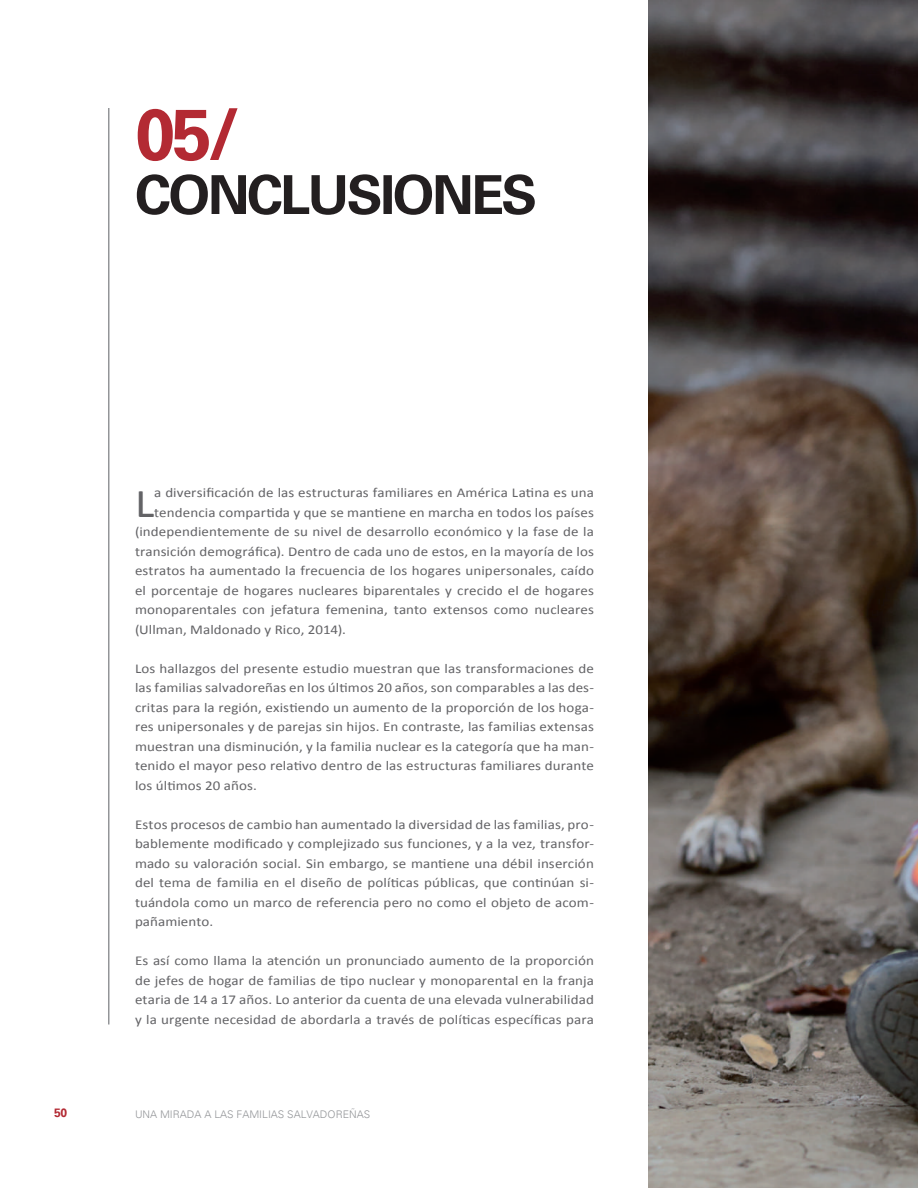
<style>
.page{position:relative;width:918px;height:1188px;background:#fff}
.page>*{position:absolute;margin:0;border:0;box-sizing:border-box;transform-origin:0 0}
.t1{font:700 72px "Univers";color:#b32a33}
.t2{font:700 54px "Univers";letter-spacing:-.05em;color:#231f20}
.t3{font:41.1px "Calibri";color:#636366;scale:1.11 1}
.t4{font:13.5px/19.5px "Calibri";letter-spacing:.005em;color:#636366;text-align:justify;scale:1.11 1}
.t5{font:700 12px "Univers";color:#b32a33}
.t6{font:300 10.5px "Univers";color:#939598}
</style>
<div class="page">
<img style="left:648px;top:0;width:270px;height:1188px">
<hr style="left:108px;top:108px;width:2px;height:916px;background:#939598">
<h1 class="t1" style="left:135px;top:92px;width:106px">05/</h1>
<h2 class="t2" style="left:135px;top:163px;width:404px">CONCLUSIONES</h2>
<h3 class="t3" style="left:135px;top:477px;width:19px">L</h3>
<p class="t4" style="left:154px;top:483px;width:398px">a diversificación de las estructuras familiares en América Latina es una</p>
<p class="t4" style="left:154px;top:503px;width:398px">tendencia compartida y que se mantiene en marcha en todos los países</p>
<p class="t4" style="left:135px;top:522px;width:415px">(independientemente de su nivel de desarrollo económico y la fase de la</p>
<p class="t4" style="left:135px;top:542px;width:415px">transición demográfica). Dentro de cada uno de estos, en la mayoría de los</p>
<p class="t4" style="left:135px;top:561px;width:415px">estratos ha aumentado la frecuencia de los hogares unipersonales, caído</p>
<p class="t4" style="left:135px;top:581px;width:415px">el porcentaje de hogares nucleares biparentales y crecido el de hogares</p>
<p class="t4" style="left:135px;top:600px;width:415px">monoparentales con jefatura femenina, tanto extensos como nucleares</p>
<p class="t4" style="left:135px;top:620px;width:191px">(Ullman, Maldonado y Rico, 2014).</p>
<p class="t4" style="left:135px;top:659px;width:415px">Los hallazgos del presente estudio muestran que las transformaciones de las familias salvadoreñas en los últimos 20 años, son comparables a las des&shy;critas para la región, existiendo un aumento de la proporción de los hoga&shy;res unipersonales y de parejas sin hijos. En contraste, las familias extensas muestran una disminución, y la familia nuclear es la categoría que ha man&shy;tenido el mayor peso relativo dentro de las estructuras familiares durante los últimos 20 años.</p>
<p class="t4" style="left:135px;top:814px;width:415px">Estos procesos de cambio han aumentado la diversidad de las familias, pro&shy;bablemente modificado y complejizado sus funciones, y a la vez, transfor&shy;mado su valoración social. Sin embargo, se mantiene una débil inserción del tema de familia en el diseño de políticas públicas, que continúan si&shy;tuándola como un marco de referencia pero no como el objeto de acom&shy;pañamiento.</p>
<p class="t4" style="left:135px;top:951px;width:415px">Es así como llama la atención un pronunciado aumento de la proporción de jefes de hogar de familias de tipo nuclear y monoparental en la franja etaria de 14 a 17 años. Lo anterior da cuenta de una elevada vulnerabilidad y la urgente necesidad de abordarla a través de políticas específicas para</p>
<p class="t5" style="left:54px;top:1106px;width:15px">50</p>
<p class="t6" style="left:135px;top:1108px;width:235px">UNA MIRADA A LAS FAMILIAS SALVADOREÑAS</p>
</div>
